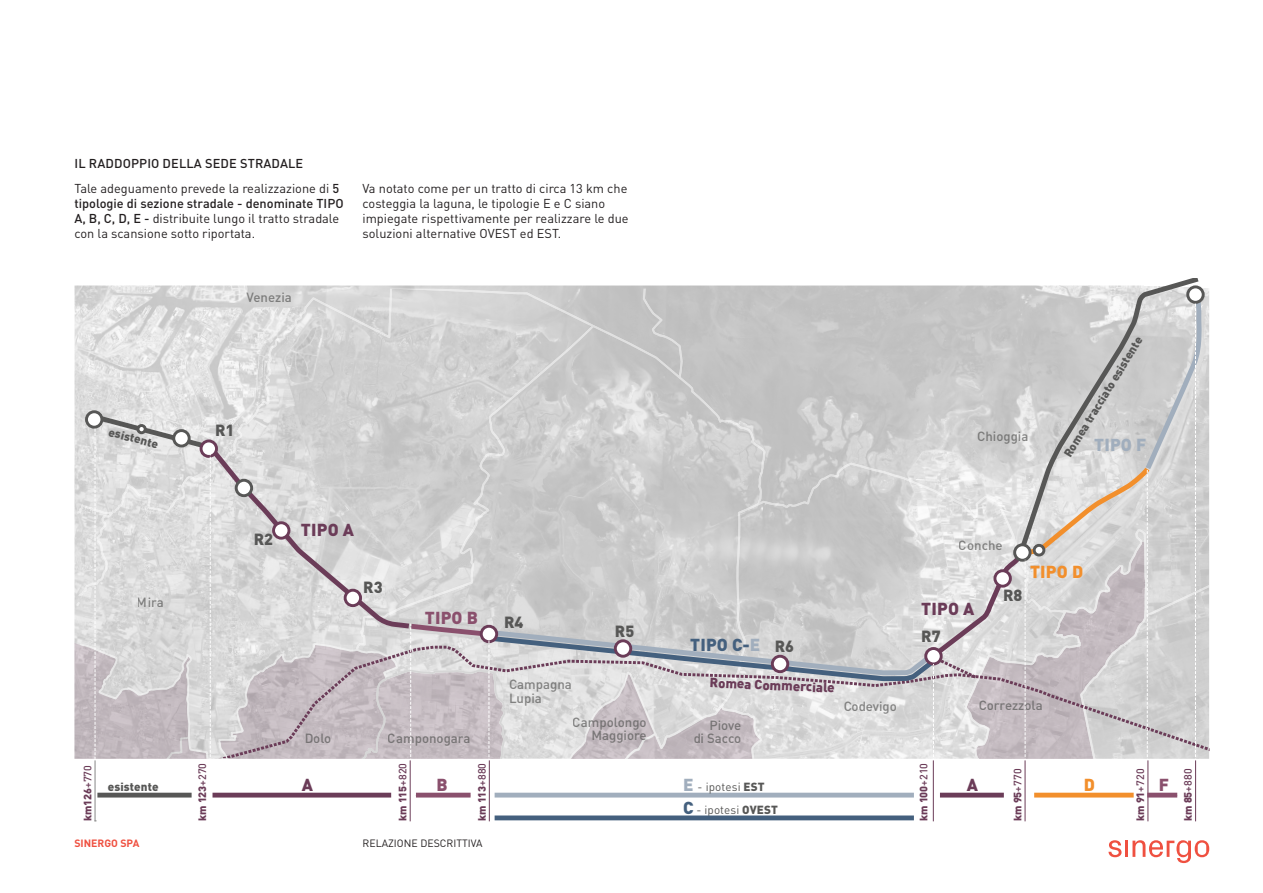
<style>
.page{position:relative;width:1263px;height:893px;background:#fff}
.page>*{position:absolute;margin:0;border:0;box-sizing:border-box;transform-origin:0 0}
.t1{font:900 17.1px "DIN Pro";letter-spacing:.01em;color:#6b3c58}
.t2{font:900 17.1px "DIN Pro";color:#8a506d}
.t3{font:900 17.1px "DIN Pro";color:#44607e}
.t4{font:900 17.1px "DIN Pro";color:#f28f2c}
.t5{font:900 17.1px "DIN Pro";color:#a1aebd}
.t6{font:900 16.05px "DIN Pro";color:#575756}
.t7{font:500 13.2px/13.2px "DIN Pro";color:#575756;text-align:right}
.t8{font:900 13.2px "DIN Pro";color:#6b3c58}
.t9{font:12.75px/15.3px "DIN Pro";color:#231f20}
.t10{font:500 12.75px "DIN Pro";letter-spacing:.01em;color:#231f20}
.t11{font:900 11.7px "DIN Pro";letter-spacing:.01em;color:#575756}
.t12{font:11.7px "DIN Pro";letter-spacing:.01em;color:#575756}
.t13{font:900 10.65px "DIN Pro";color:#6b3c58}
.t14{font:10.5px "DIN Pro";color:#231f20}
.t15{font:700 10.5px "DIN Pro";color:#ef5040}
.s1{font-weight:500}
.s2{color:#a1aebd}
.s3{font-weight:900;font-size:17.1px;color:#a1aebd}
.s4{font-weight:900}
.s5{font-weight:900;font-size:17.1px;color:#44607e}
</style>
<div class="page">
<svg style="left:1108px;top:840px;width:13px;height:17px"></svg>
<hr style="left:1125px;top:841px;width:3px;height:16px;background:#ef5040">
<svg style="left:1132px;top:840px;width:77px;height:23px"></svg>
<svg style="left:1017px;top:279px;width:182px;height:10px"></svg>
<div style="left:1186px;top:285px;width:19px;height:19px;border:3px solid #575756;border-radius:50%"></div>
<hr style="left:95px;top:761px;width:1px;height:60px;background:#878787">
<hr style="left:410px;top:761px;width:1px;height:60px;background:#6b3c58">
<hr style="left:489px;top:761px;width:1px;height:60px;background:#6b3c58">
<hr style="left:1024px;top:761px;width:1px;height:60px;background:#6b3c58">
<hr style="left:1147px;top:761px;width:1px;height:60px;background:#6b3c58">
<hr style="left:1195px;top:761px;width:1px;height:60px;background:#6b3c58">
<hr style="left:212px;top:793px;width:179px;height:4px;background:#6b3c58">
<hr style="left:100px;top:793px;width:89px;height:4px;background:#575756">
<hr style="left:416px;top:793px;width:55px;height:4px;background:#8a506d">
<div style="left:495px;top:815px;width:419px;height:5px;background:#44607e"></div>
<hr style="left:495px;top:793px;width:419px;height:4px;background:#a1aebd">
<hr style="left:1034px;top:793px;width:100px;height:4px;background:#f28f2c">
<hr style="left:940px;top:793px;width:64px;height:4px;background:#6b3c58">
<hr style="left:1147px;top:793px;width:30px;height:4px;background:#8a506d">
<svg style="left:74px;top:289px;width:1135px;height:472px;background:#cfcecf"></svg>
<hr style="left:933px;top:761px;width:1px;height:60px;background:#6b3c58">
<p class="t10" style="left:74px;top:154px;width:230px">IL RADDOPPIO DELLA SEDE STRADALE</p>
<p class="t9" style="left:74px;top:180px;width:271px">Tale adeguamento prevede la realizzazione di <span class="s1">5 tipologie di sezione stradale - denominate TIPO A, B, C, D, E -</span> distribuite lungo il tratto stradale con la scansione sotto riportata.</p>
<p class="t9" style="left:362px;top:180px;width:268px">Va notato come per un tratto di circa 13 km che costeggia la laguna, le tipologie E e C siano impiegate rispettivamente per realizzare le due soluzioni alternative OVEST ed EST.</p>
<p class="t7" style="left:247px;top:290px;width:47px">Venezia</p>
<p class="t11" style="left:111px;top:424px;width:52px;rotate:15deg">esistente</p>
<p class="t7" style="left:137px;top:595px;width:28px">Mira</p>
<p class="t6" style="left:215px;top:420px;width:21px">R1</p>
<p class="t6" style="left:254px;top:528px;width:21px">R2</p>
<h1 class="t1" style="left:301px;top:518px;width:55px">TIPO A</h1>
<p class="t6" style="left:363px;top:577px;width:21px">R3</p>
<h1 class="t2" style="left:425px;top:606px;width:55px">TIPO B</h1>
<p class="t6" style="left:504px;top:611px;width:21px">R4</p>
<p class="t7" style="left:509px;top:677px;width:64px;text-align:left">Campagna<br>Lupia</p>
<p class="t6" style="left:615px;top:620px;width:21px">R5</p>
<p class="t7" style="left:304px;top:731px;width:28px">Dolo</p>
<p class="t7" style="left:388px;top:731px;width:84px">Camponogara</p>
<p class="t7" style="left:573px;top:715px;width:75px">Campolongo<br>Maggiore</p>
<p class="t7" style="left:977px;top:429px;width:53px">Chioggia</p>
<p class="t11" style="left:1059px;top:451px;width:140px;rotate:-58deg">Romea tracciato esistente</p>
<h1 class="t5" style="left:1094px;top:433px;width:54px">TIPO F</h1>
<h1 class="t3" style="left:690px;top:633px;width:72px">TIPO C-<span class="s2">E</span></h1>
<p class="t6" style="left:775px;top:636px;width:21px">R6</p>
<p class="t7" style="left:959px;top:538px;width:45px">Conche</p>
<h1 class="t1" style="left:921px;top:597px;width:55px">TIPO A</h1>
<p class="t6" style="left:921px;top:626px;width:21px">R7</p>
<p class="t6" style="left:1003px;top:584px;width:21px">R8</p>
<h1 class="t4" style="left:1030px;top:561px;width:55px">TIPO D</h1>
<p class="t8" style="left:710px;top:674px;width:127px;rotate:2deg">Romea Commerciale</p>
<p class="t7" style="left:693px;top:718px;width:50px">Piove<br>di Sacco</p>
<p class="t7" style="left:843px;top:699px;width:55px">Codevigo</p>
<p class="t7" style="left:978px;top:698px;width:66px">Correzzola</p>
<p class="t13" style="left:80px;top:821px;width:58px;rotate:-90deg">km126<span class="s1">+770</span></p>
<p class="t13" style="left:195px;top:821px;width:60px;rotate:-90deg">km 123<span class="s1">+270</span></p>
<p class="t13" style="left:395px;top:821px;width:60px;rotate:-90deg">km 115<span class="s1">+820</span></p>
<p class="t13" style="left:475px;top:821px;width:60px;rotate:-90deg">km 113<span class="s1">+880</span></p>
<p class="t13" style="left:1010px;top:821px;width:54px;rotate:-90deg">km 95<span class="s1">+770</span></p>
<p class="t13" style="left:916px;top:821px;width:60px;rotate:-90deg">km 100<span class="s1">+210</span></p>
<p class="t13" style="left:1133px;top:821px;width:54px;rotate:-90deg">km 91<span class="s1">+720</span></p>
<p class="t13" style="left:1181px;top:821px;width:54px;rotate:-90deg">km 85<span class="s1">+880</span></p>
<p class="t11" style="left:108px;top:779px;width:52px">esistente</p>
<h1 class="t1" style="left:302px;top:773px;width:13px">A</h1>
<h1 class="t1" style="left:967px;top:773px;width:13px">A</h1>
<h1 class="t2" style="left:436px;top:773px;width:13px">B</h1>
<h1 class="t2" style="left:1159px;top:773px;width:12px">F</h1>
<p class="t12" style="left:683px;top:779px;width:83px"><span class="s3">E</span> - ipotesi <span class="s4">EST</span></p>
<h1 class="t4" style="left:1084px;top:773px;width:13px">D</h1>
<p class="t12" style="left:683px;top:801px;width:97px"><span class="s5">C</span> - ipotesi <span class="s4">OVEST</span></p>
<p class="t15" style="left:74px;top:836px;width:66px">SINERGO SPA</p>
<p class="t14" style="left:362px;top:836px;width:122px">RELAZIONE DESCRITTIVA</p>
</div>
